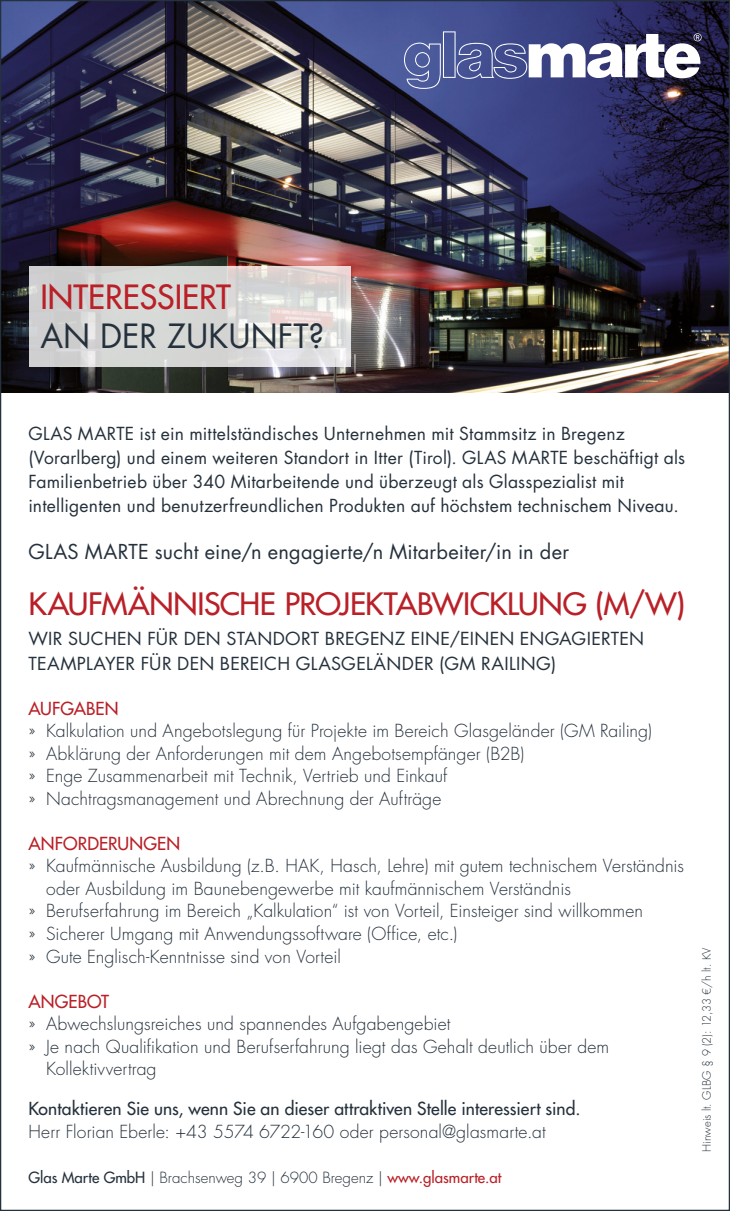
<style>
.page{position:relative;width:730px;height:1211px;background:#fff}
.page>*{position:absolute;margin:0;border:0;box-sizing:border-box;transform-origin:0 0}
.t1{font:32.5px "Futura Std";color:#25313c}
.t2{font:500 32.5px "Futura Std";color:#b92027}
.t3{font:500 30px "Futura Std";letter-spacing:-.015em;color:#b92027}
.t4{font:20px "Futura Std";letter-spacing:.01em;color:#25313c}
.t5{font:300 17.5px/22.5px "Futura Std";letter-spacing:.005em;color:#25313c}
.t6{font:17.5px/23.8px "Futura Std";letter-spacing:.015em;color:#25313c}
.t7{font:500 17.5px "Futura Std";letter-spacing:.005em;color:#25313c}
.t8{font:500 17.5px "Futura Std";letter-spacing:.005em;color:#b92027}
.t9{font:300 15px "Futura Std";color:#25313c}
.t10{font:300 11.25px "Futura Std";letter-spacing:.01em;color:#25313c}
.s1{font-weight:500}
.s2{font-weight:500;color:#b92027}
</style>
<div class="page">
<img style="left:2px;top:2px;width:726px;height:390px">
<svg style="left:30px;top:267px;width:321px;height:100px;background:#d9d8d7"></svg>
<svg style="left:404px;top:31px;width:298px;height:58px"></svg>
<h1 class="t2" style="left:40px;top:276px;width:192px">INTERESSIERT</h1>
<h1 class="t1" style="left:40px;top:315px;width:286px">AN DER ZUKUNFT?</h1>
<p class="t6" style="left:28px;top:422px;width:658px">GLAS MARTE ist ein mittelständisches Unternehmen mit Stammsitz in Bregenz (Vorarlberg) und einem weiteren Standort in Itter (Tirol). GLAS MARTE beschäftigt als Familienbetrieb über 340 Mitarbeitende und überzeugt als Glasspezialist mit intelligenten und benutzerfreundlichen Produkten auf höchstem technischem Niveau.</p>
<p class="t4" style="left:28px;top:538px;width:542px">GLAS MARTE sucht eine/n engagierte/n Mitarbeiter/in in der</p>
<h2 class="t3" style="left:28px;top:584px;width:658px">KAUFMÄNNISCHE PROJEKTABWICKLUNG (M/W)</h2>
<p class="t6" style="left:28px;top:625px;width:617px;line-height:25px">WIR SUCHEN FÜR DEN STANDORT BREGENZ EINE/EINEN ENGAGIERTEN<br>TEAMPLAYER FÜR DEN BEREICH GLASGELÄNDER (GM RAILING)</p>
<p class="t8" style="left:28px;top:697px;width:92px">AUFGABEN</p>
<p class="t5" style="left:28px;top:720px;width:625px">» Kalkulation und Angebotslegung für Projekte im Bereich Glasgeländer (GM Railing) » Abklärung der Anforderungen mit dem Angebotsempfänger (B2B)<br>» Enge Zusammenarbeit mit Technik, Vertrieb und Einkauf<br>» Nachtragsmanagement und Abrechnung der Aufträge</p>
<p class="t8" style="left:28px;top:832px;width:153px">ANFORDERUNGEN</p>
<p class="t5" style="left:28px;top:855px;width:657px">» Kaufmännische Ausbildung (z.B. HAK, Hasch, Lehre) mit gutem technischem Verständnis</p>
<p class="t5" style="left:46px;top:877px;width:526px">oder Ausbildung im Baunebengewerbe mit kaufmännischem Verständnis</p>
<p class="t5" style="left:28px;top:900px;width:616px">» Berufserfahrung im Bereich „Kalkulation“ ist von Vorteil, Einsteiger sind willkommen</p>
<p class="t5" style="left:28px;top:922px;width:431px">» Sicherer Umgang mit Anwendungssoftware (Office, etc.)</p>
<p class="t5" style="left:28px;top:945px;width:314px">» Gute Englisch-Kenntnisse sind von Vorteil</p>
<p class="t8" style="left:28px;top:989px;width:82px">ANGEBOT</p>
<p class="t5" style="left:28px;top:1012px;width:424px">» Abwechslungsreiches und spannendes Aufgabengebiet</p>
<p class="t5" style="left:28px;top:1035px;width:582px">» Je nach Qualifikation und Berufserfahrung liegt das Gehalt deutlich über dem</p>
<p class="t5" style="left:46px;top:1057px;width:112px">Kollektivvertrag</p>
<p class="t7" style="left:28px;top:1097px;width:554px">Kontaktieren Sie uns, wenn Sie an dieser attraktiven Stelle interessiert sind.</p>
<p class="t5" style="left:28px;top:1120px;width:519px">Herr Florian Eberle: +43 5574 6722-160 oder personal@glasmarte.at</p>
<p class="t9" style="left:28px;top:1167px;width:475px"><span class="s1">Glas Marte GmbH</span> | Brachsenweg 39 | 6900 Bregenz | <span class="s2">www.glasmarte.at</span></p>
<p class="t10" style="left:700px;top:1151px;width:206px;rotate:-90deg">Hinweis lt. GLBG § 9 (2): 12,33 €/h lt. KV</p>
</div>
